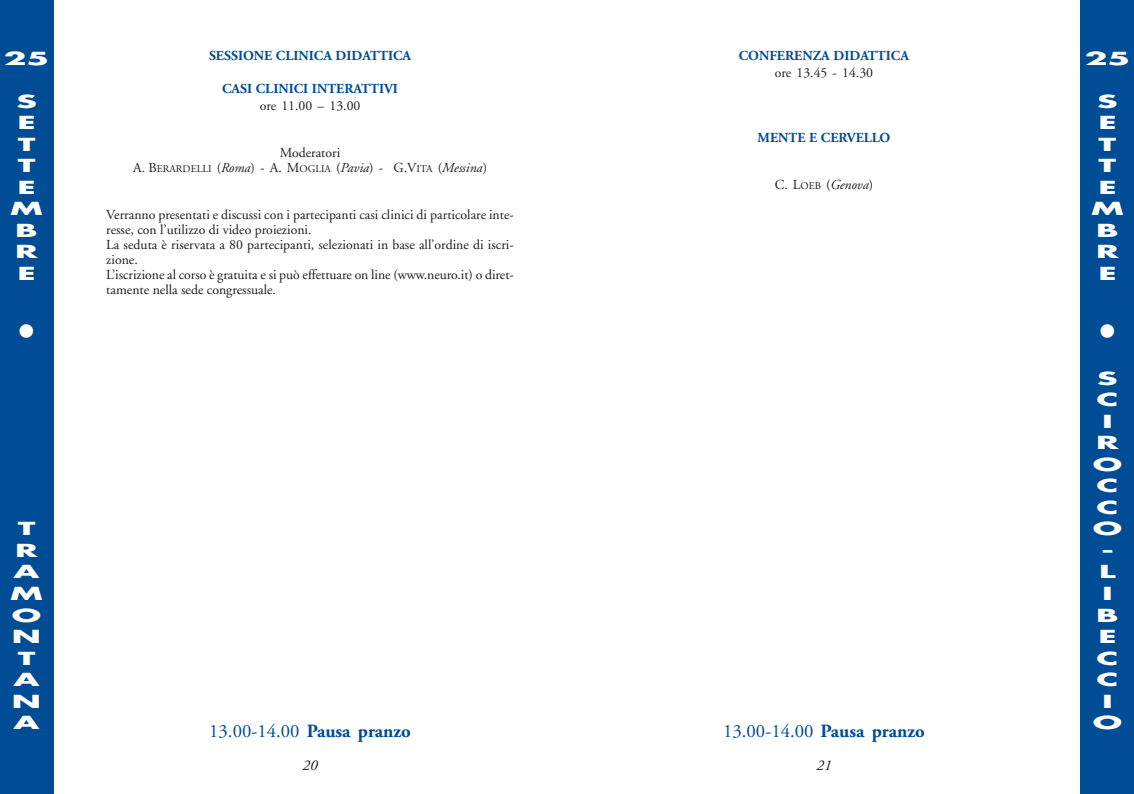
<style>
.page{position:relative;width:1134px;height:794px;background:#fff}
.page>*{position:absolute;margin:0;border:0;box-sizing:border-box;transform-origin:0 0}
.t1{font:37.5px "Symbol";color:#fff}
.t2{font:18.75px "Adobe Garamond";color:#004c95}
.t3{font:700 17.5px/21.5px "Futura";color:#fff;text-align:center;scale:1.9 1}
.t4{font:italic 15px "Adobe Garamond";color:#1c1e1f}
.t5{font:13.75px/15px "Adobe Garamond";color:#1c1e1f;text-align:center}
.t6{font:700 13.75px "Adobe Garamond";color:#004c95}
.t7{font:italic 13.75px "Adobe Garamond";letter-spacing:-.005em;color:#1c1e1f}
.s1{font-size:10.25px}
.s2{font-style:italic}
.s3{font-style:normal}
.s4{font-style:normal;font-size:10.25px}
.s5{font-weight:700}
</style>
<div class="page">
<div style="left:1081px;top:0;width:53px;height:793px;background:#004c95"></div>
<div style="left:0;top:0;width:53px;height:793px;background:#004c95"></div>
<p class="t3" style="left:4px;top:49px;width:26px">25</p>
<p class="t3" style="left:10px;top:92px;width:19px">S<br>E<br>T<br>T<br>E<br>M<br>B<br>R<br>E</p>
<h1 class="t1" style="left:18px;top:304px;width:19px">•</h1>
<p class="t6" style="left:209px;top:50px;width:204px">SESSIONE CLINICA DIDATTICA</p>
<p class="t6" style="left:222px;top:83px;width:177px">CASI CLINICI INTERATTIVI</p>
<p class="t5" style="left:260px;top:99px;width:102px">ore 11.00 – 13.00</p>
<p class="t5" style="left:133px;top:146px;width:355px">Moderatori<br>A. B<span class="s1">ERARDELLI</span> (<span class="s2">Roma</span>) - A. M<span class="s1">OGLIA</span> (<span class="s2">Pavia</span>) - G.V<span class="s1">ITA</span> (<span class="s2">Messina</span>)</p>
<p class="t5" style="left:106px;top:208px;width:409px;text-align:left">Verranno presentati e discussi con i partecipanti casi clinici di particolare inte&shy;resse, con l’utilizzo di video proiezioni.<br>La seduta è riservata a 80 partecipanti, selezionati in base all’ordine di iscri&shy;zione.<br>L’iscrizione al corso è gratuita e si può effettuare on line (www.neuro.it) o diret&shy;tamente nella sede congressuale.</p>
<p class="t6" style="left:739px;top:50px;width:171px">CONFERENZA DIDATTICA</p>
<p class="t5" style="left:775px;top:66px;width:100px">ore 13.45 - 14.30</p>
<p class="t6" style="left:757px;top:132px;width:134px">MENTE E CERVELLO</p>
<p class="t7" style="left:775px;top:179px;width:100px"><span class="s3">C. L</span><span class="s4">OEB</span> <span class="s3">(</span>Genova<span class="s3">)</span></p>
<p class="t3" style="left:10px;top:519px;width:19px">T<br>R<br>A<br>M<br>O<br>N<br>T<br>A<br>N<br>A</p>
<h2 class="t2" style="left:209px;top:723px;width:203px">13.00-14.00 <span class="s5">Pausa pranzo</span></h2>
<h2 class="t2" style="left:723px;top:723px;width:203px">13.00-14.00 <span class="s5">Pausa pranzo</span></h2>
<p class="t4" style="left:303px;top:759px;width:16px">20</p>
<p class="t4" style="left:816px;top:759px;width:16px">21</p>
<p class="t3" style="left:1084px;top:49px;width:26px">25</p>
<p class="t3" style="left:1091px;top:92px;width:19px">S<br>E<br>T<br>T<br>E<br>M<br>B<br>R<br>E</p>
<h1 class="t1" style="left:1099px;top:304px;width:19px">•</h1>
<p class="t3" style="left:1093px;top:369px;width:17px">S<br>C<br>I<br>R<br>O<br>C<br>C<br>O -<br>L<br>I<br>B<br>E<br>C<br>C<br>I<br>O</p>
</div>
